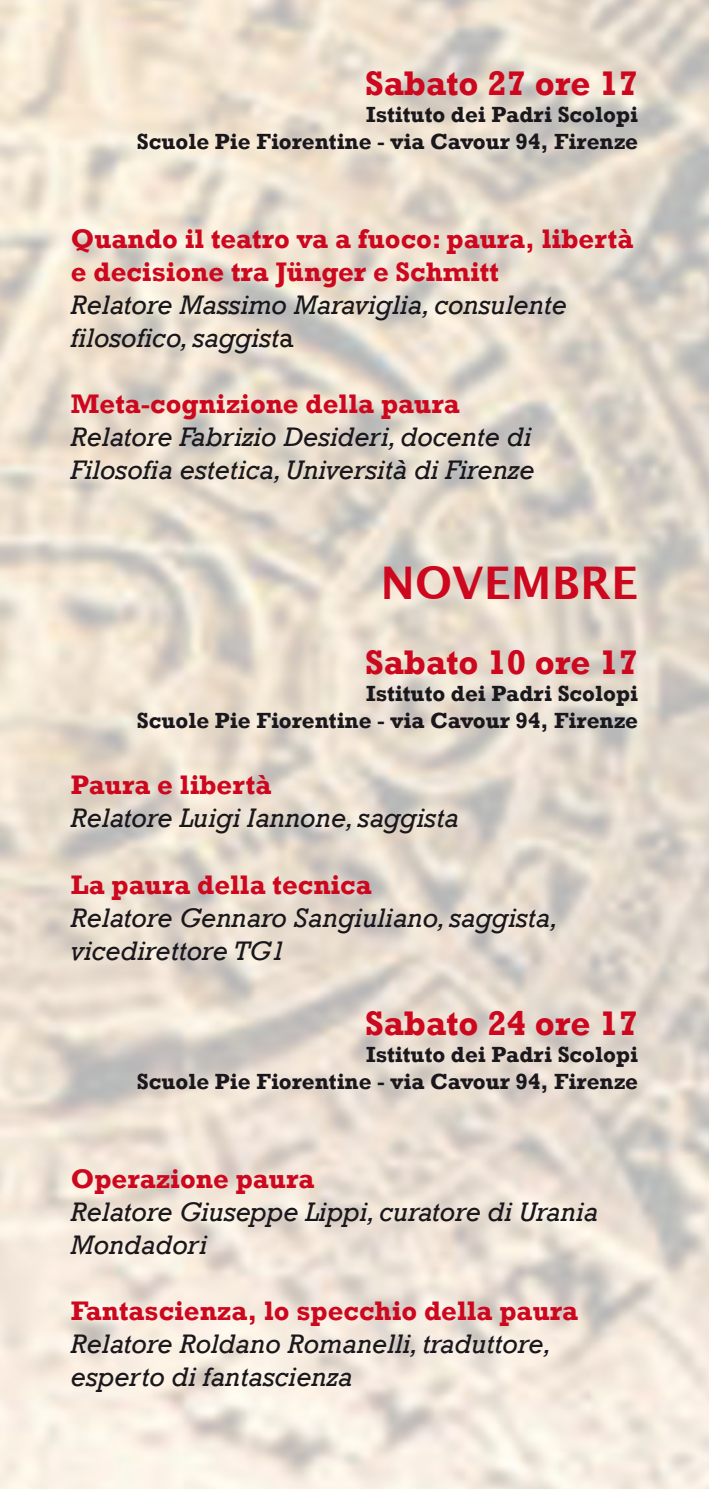
<style>
.page{position:relative;width:709px;height:1489px;background:#fff}
.page>*{position:absolute;margin:0;border:0;box-sizing:border-box;transform-origin:0 0}
.t1{font:700 45px "Lucida Grande";color:#cd071e}
.t2{font:700 35px "Rockwell";color:#cd071e}
.t3{font:italic 27.5px/33px "Rockwell";color:#1a171c}
.t4{font:700 27.5px/33px "Rockwell";color:#cd071e}
.t5{font:700 22.5px/27px "Rockwell";color:#1a171c;text-align:right}
.s1{font-style:normal}
</style>
<div class="page">
<p class="t2" style="left:365px;top:62px;width:274px">Sabato 27 ore 17</p>
<p class="t5" style="left:137px;top:101px;width:502px">Istituto dei Padri Scolopi<br>Scuole Pie Fiorentine - via Cavour 94, Firenze</p>
<p class="t4" style="left:71px;top:222px;width:564px">Quando il teatro va a fuoco: paura, libertà e decisione tra Jünger e Schmitt</p>
<p class="t3" style="left:71px;top:289px;width:497px">Relatore Massimo Maraviglia, consulente filosofico, saggist<span class="s1">a</span></p>
<p class="t4" style="left:71px;top:387px;width:390px">Meta-cognizione della paura</p>
<p class="t3" style="left:71px;top:421px;width:465px">Relatore Fabrizio Desideri, docente di<br>Filosofia estetica, Università di Firenze</p>
<h1 class="t1" style="left:380px;top:546px;width:259px">NOVEMBRE</h1>
<p class="t2" style="left:365px;top:641px;width:274px">Sabato 10 ore 17</p>
<p class="t5" style="left:137px;top:680px;width:502px">Istituto dei Padri Scolopi<br>Scuole Pie Fiorentine - via Cavour 94, Firenze</p>
<p class="t4" style="left:71px;top:768px;width:202px">Paura e libertà</p>
<p class="t3" style="left:71px;top:802px;width:389px">Relatore Luigi Iannone, saggista</p>
<p class="t4" style="left:71px;top:867px;width:302px">La paura della tecnica</p>
<p class="t3" style="left:71px;top:901px;width:489px">Relatore Gennaro Sangiuliano, saggista, vicedirettore TG1</p>
<p class="t2" style="left:365px;top:1001px;width:274px">Sabato 24 ore 17</p>
<p class="t5" style="left:137px;top:1040px;width:502px">Istituto dei Padri Scolopi<br>Scuole Pie Fiorentine - via Cavour 94, Firenze</p>
<p class="t4" style="left:71px;top:1161px;width:245px">Operazione paura</p>
<p class="t3" style="left:71px;top:1195px;width:529px">Relatore Giuseppe Lippi, curatore di Urania<br>Mondadori</p>
<p class="t4" style="left:71px;top:1293px;width:509px">Fantascienza, lo specchio della paura</p>
<p class="t3" style="left:71px;top:1327px;width:482px">Relatore Roldano Romanelli, traduttore, esperto di fantascienza</p>
</div>
